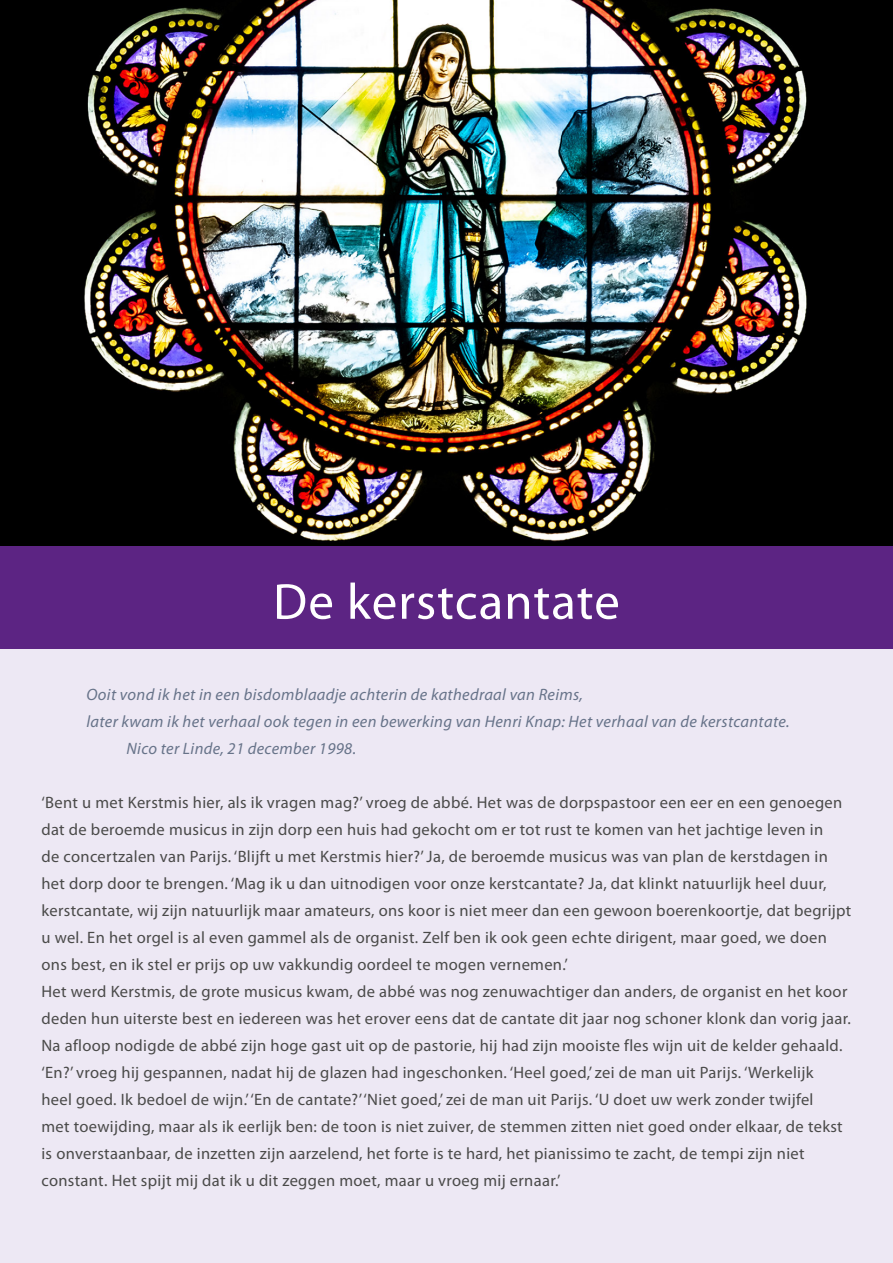
<style>
.page{position:relative;width:893px;height:1263px;background:#fff}
.page>*{position:absolute;margin:0;border:0;box-sizing:border-box;transform-origin:0 0}
.t1{font:51px "Myriad Pro";letter-spacing:.02em;color:#fff}
.t2{font:16.5px/27px "Myriad Pro";letter-spacing:.02em;color:#4a4a49}
.t3{font:italic 16.5px "Myriad Pro";letter-spacing:.02em;color:#677389}
</style>
<div class="page">
<div style="left:0;top:102px;width:893px;height:1161px;background:#ede8f4"></div>
<img style="left:0;top:0;width:893px;height:546px">
<div style="left:0;top:546px;width:893px;height:102px;background:#5c2483"></div>
<h1 class="t1" style="left:273px;top:574px;width:348px">De kerstcantate</h1>
<p class="t3" style="left:86px;top:685px;width:498px">Ooit vond ik het in een bisdomblaadje achterin de kathedraal van Reims,</p>
<p class="t3" style="left:86px;top:712px;width:705px">later kwam ik het verhaal ook tegen in een bewerking van Henri Knap: Het verhaal van de kerstcantate.</p>
<p class="t3" style="left:126px;top:739px;width:231px">Nico ter Linde, 21 december 1998.</p>
<p class="t2" style="left:41px;top:789px;width:811px">‘Bent u met Kerstmis hier, als ik vragen mag?’ vroeg de abbé. Het was de dorpspastoor een eer en een genoegen dat de beroemde musicus in zijn dorp een huis had gekocht om er tot rust te komen van het jachtige leven in<br>de concertzalen van Parijs. ‘Blijft u met Kerstmis hier?’ Ja, de beroemde musicus was van plan de kerstdagen in het dorp door te brengen. ‘Mag ik u dan uitnodigen voor onze kerstcantate? Ja, dat klinkt natuurlijk heel duur, kerstcantate, wij zijn natuurlijk maar amateurs, ons koor is niet meer dan een gewoon boerenkoortje, dat begrijpt u wel. En het orgel is al even gammel als de organist. Zelf ben ik ook geen echte dirigent, maar goed, we doen ons best, en ik stel er prijs op uw vakkundig oordeel te mogen vernemen.’<br>Het werd Kerstmis, de grote musicus kwam, de abbé was nog zenuwachtiger dan anders, de organist en het koor deden hun uiterste best en iedereen was het erover eens dat de cantate dit jaar nog schoner klonk dan vorig jaar.<br>Na afloop nodigde de abbé zijn hoge gast uit op de pastorie, hij had zijn mooiste fles wijn uit de kelder gehaald. ‘En?’ vroeg hij gespannen, nadat hij de glazen had ingeschonken. ‘Heel goed,’ zei de man uit Parijs. ‘Werkelijk<br>heel goed. Ik bedoel de wijn.’ ‘En de cantate?’ ‘Niet goed,’ zei de man uit Parijs. ‘U doet uw werk zonder twijfel<br>met toewijding, maar als ik eerlijk ben: de toon is niet zuiver, de stemmen zitten niet goed onder elkaar, de tekst is onverstaanbaar, de inzetten zijn aarzelend, het forte is te hard, het pianissimo te zacht, de tempi zijn niet constant. Het spijt mij dat ik u dit zeggen moet, maar u vroeg mij ernaar.’</p>
</div>
